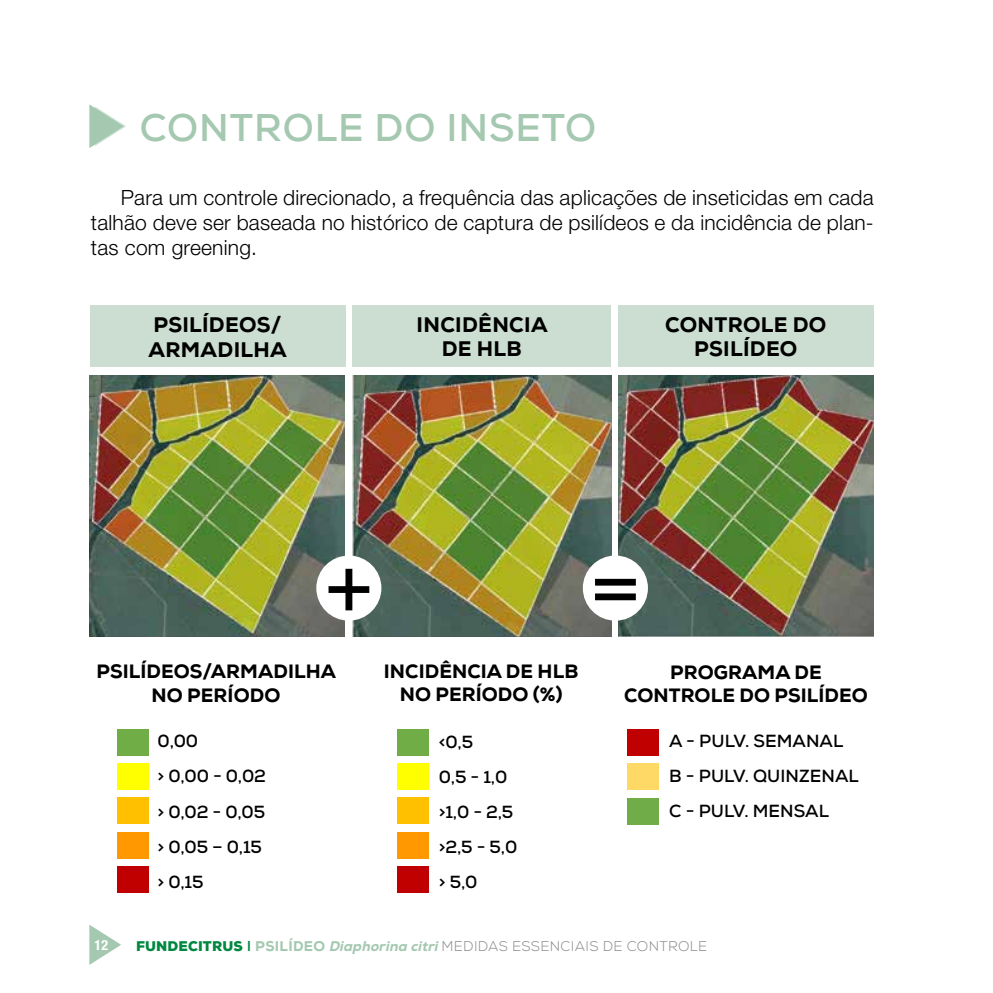
<style>
.page{position:relative;width:993px;height:993px;background:#fff}
.page>*{position:absolute;margin:0;border:0;box-sizing:border-box;transform-origin:0 0}
.t1{font:69.65px "Humanist 777 BT Black Condensed B";color:#000}
.t2{font:700 38.5px "Nexa";letter-spacing:.025em;color:#a4c8b0}
.t3{font:300 21px/25.2px "Helvetica Neue LT Std";letter-spacing:.01em;color:#000;text-align:justify}
.t4{font:800 21px/24.5px "Nexa";letter-spacing:.015em;color:#000;text-align:center}
.t5{font:800 19.25px/23.4px "Nexa";letter-spacing:.005em;color:#000;text-align:center}
.t6{font:700 17.5px/35px "Nexa";letter-spacing:.005em;color:#000}
.t7{font:300 14px "Nexa";letter-spacing:.025em;color:#878787}
.t8{font:700 condensed 14px "Helvetica Neue LT Std";color:#fff}
.s1{font-weight:900;color:#008840}
.s2{font-family:"Helvetica Neue LT Std";font-weight:500;color:#008840}
.s3{font-weight:800;color:#a4c8b0}
.s4{font-weight:800;font-style:italic;color:#a4c8b0}
</style>
<div class="page">
<svg style="left:89px;top:925px;width:32px;height:39px"></svg>
<img style="left:618px;top:375px;width:255px;height:261px">
<img style="left:90px;top:375px;width:254px;height:261px">
<img style="left:352px;top:375px;width:259px;height:261px">
<div style="left:316px;top:555px;width:65px;height:65px;background:#fff;border-radius:50%"></div>
<div style="left:582px;top:555px;width:65px;height:65px;background:#fff;border-radius:50%"></div>
<div style="left:90px;top:305px;width:255px;height:62px;background:#cbded1"></div>
<div style="left:353px;top:305px;width:258px;height:62px;background:#cbded1"></div>
<div style="left:618px;top:305px;width:255px;height:62px;background:#cbded1"></div>
<div style="left:117px;top:729px;width:32px;height:26px;background:#70ad46"></div>
<div style="left:397px;top:729px;width:32px;height:26px;background:#70ad46"></div>
<div style="left:627px;top:729px;width:32px;height:27px;background:#c00000"></div>
<div style="left:117px;top:762px;width:32px;height:27px;background:#ff0"></div>
<div style="left:397px;top:762px;width:32px;height:27px;background:#ff0"></div>
<div style="left:627px;top:763px;width:32px;height:26px;background:#fed966"></div>
<div style="left:117px;top:797px;width:32px;height:26px;background:#ffc000"></div>
<div style="left:397px;top:797px;width:32px;height:26px;background:#ffc000"></div>
<div style="left:627px;top:797px;width:32px;height:27px;background:#70ac48"></div>
<div style="left:117px;top:831px;width:32px;height:27px;background:#ff9801"></div>
<div style="left:397px;top:831px;width:32px;height:27px;background:#ff9801"></div>
<div style="left:117px;top:866px;width:32px;height:26px;background:#c00000"></div>
<div style="left:397px;top:866px;width:32px;height:26px;background:#c00000"></div>
<svg style="left:89px;top:104px;width:37px;height:44px"></svg>
<h2 class="t2" style="left:140px;top:103px;width:458px">CONTROLE DO INSETO</h2>
<p class="t3" style="left:91px;top:184px;width:784px;text-indent:30px">Para um controle direcionado, a frequência das aplicações de inseticidas em cada talhão deve ser baseada no histórico de captura de psilídeos e da incidência de plan&shy;tas com greening.</p>
<p class="t4" style="left:148px;top:312px;width:139px;text-align:left">PSILÍDEOS/<br>ARMADILHA</p>
<p class="t4" style="left:416px;top:312px;width:132px">INCIDÊNCIA<br>DE HLB</p>
<p class="t4" style="left:665px;top:312px;width:163px">CONTROLE DO<br>PSILÍDEO</p>
<h1 class="t1" style="left:320px;top:541px;width:60px">+</h1>
<h1 class="t1" style="left:586px;top:541px;width:60px">=</h1>
<p class="t5" style="left:96px;top:660px;width:241px">PSILÍDEOS/ARMADILHA<br>NO PERÍODO</p>
<p class="t5" style="left:384px;top:659px;width:196px">INCIDÊNCIA DE HLB<br>NO PERÍODO (%)</p>
<p class="t5" style="left:624px;top:660px;width:245px">PROGRAMA DE<br>CONTROLE DO PSILÍDEO</p>
<p class="t6" style="left:158px;top:723px;width:110px">0,00<br>&gt; 0,00 - 0,02 &gt; 0,02 - 0,05 &gt; 0,05 – 0,15 &gt; 0,15</p>
<p class="t6" style="left:439px;top:724px;width:80px">&lt;0,5<br>0,5 - 1,0 &gt;1,0 - 2,5 &gt;2,5 - 5,0 &gt; 5,0</p>
<p class="t6" style="left:669px;top:723px;width:191px">A - PULV. SEMANAL<br>B - PULV. QUINZENAL<br>C - PULV. MENSAL</p>
<p class="t8" style="left:94px;top:936px;width:15px">12</p>
<p class="t7" style="left:136px;top:937px;width:572px"><span class="s1">FUNDECITRUS</span> <span class="s2">I</span> <span class="s3">PSILÍDEO</span> <span class="s4">Diaphorinacitri</span>MEDIDAS ESSENCIAIS DE CONTROLE</p>
</div>
